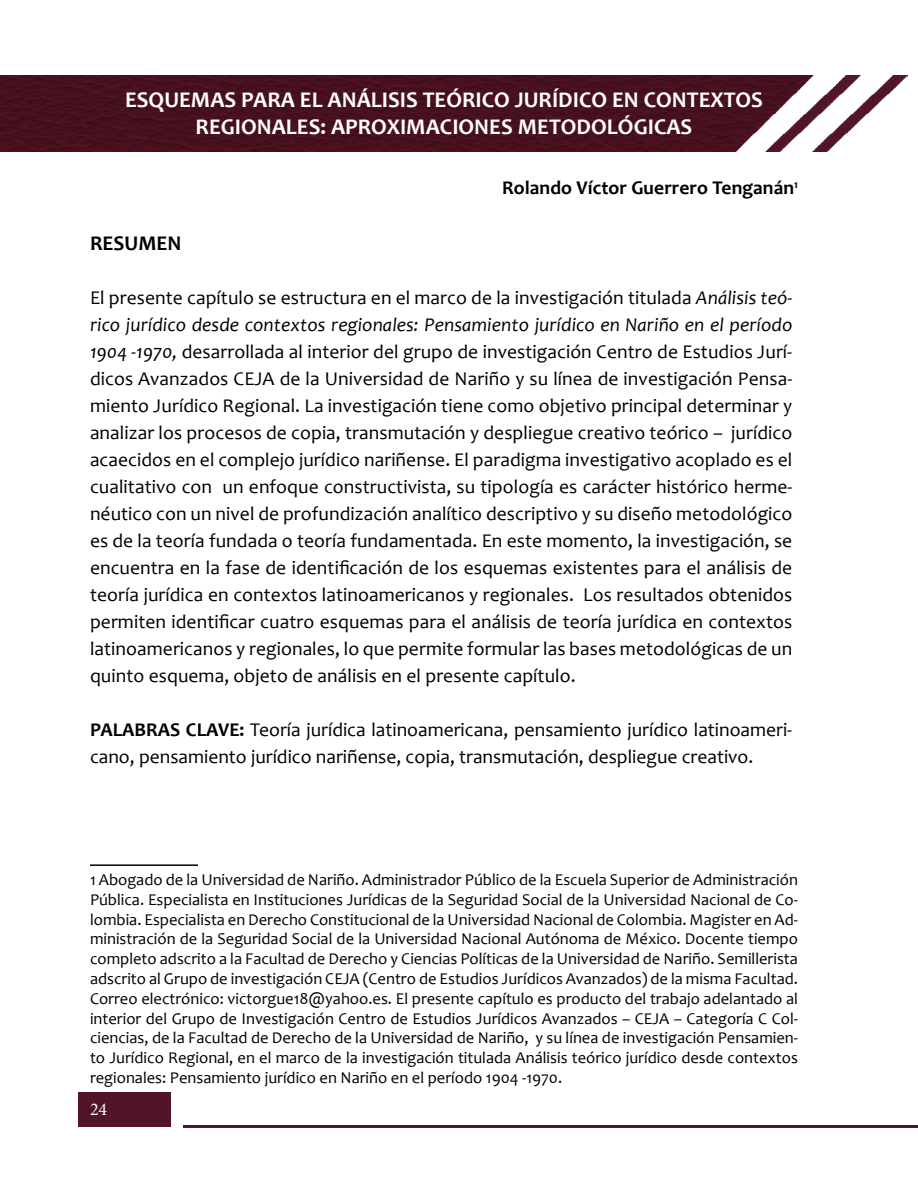
<style>
.page{position:relative;width:918px;height:1188px;background:#fff}
.page>*{position:absolute;margin:0;border:0;box-sizing:border-box;transform-origin:0 0}
.t1{font:700 22.5px/27px "Candara";color:#fff;text-align:center}
.t2{font:700 21px "Candara";color:#000}
.t3{font:19.5px/27px "Candara";color:#000;text-align:justify}
.t4{font:700 19.5px "Candara";letter-spacing:.005em;color:#000}
.t5{font:18px "Minion Pro";color:#fff}
.t6{font:16.5px/19.8px "Candara";color:#000;text-align:justify}
.s1{font-style:italic}
.s2{font-weight:700}
</style>
<div class="page">
<div style="left:78px;top:1092px;width:93px;height:34px;background:#52142b"></div>
<hr style="left:184px;top:1125px;width:734px;height:3px;background:#52142b">
<img style="left:0;top:75px;width:907px;height:77px">
<hr style="left:90px;top:864px;width:108px;height:2px;background:#000">
<p class="t1" style="left:125px;top:86px;width:640px">ESQUEMAS PARA EL ANÁLISIS TEÓRICO JURÍDICO EN CONTEXTOS<br>REGIONALES: APROXIMACIONES METODOLÓGICAS</p>
<p class="t2" style="left:90px;top:230px;width:93px">RESUMEN</p>
<p class="t4" style="left:502px;top:176px;width:297px">Rolando Víctor Guerrero Tenganán<sup>1</sup></p>
<p class="t3" style="left:90px;top:284px;width:704px">El presente capítulo se estructura en el marco de la investigación titulada <span class="s1">Análisis teó&shy;rico jurídico desde contextos regionales: Pensamiento jurídico en Nariño en el período 1904 -1970,</span> desarrollada al interior del grupo de investigación Centro de Estudios Jurí&shy;dicos Avanzados CEJA de la Universidad de Nariño y su línea de investigación Pensa&shy;miento Jurídico Regional. La investigación tiene como objetivo principal determinar y analizar los procesos de copia, transmutación y despliegue creativo teórico – jurídico acaecidos en el complejo jurídico nariñense. El paradigma investigativo acoplado es el cualitativo con un enfoque constructivista, su tipología es carácter histórico herme&shy;néutico con un nivel de profundización analítico descriptivo y su diseño metodológico es de la teoría fundada o teoría fundamentada. En este momento, la investigación, se encuentra en la fase de identificación de los esquemas existentes para el análisis de teoría jurídica en contextos latinoamericanos y regionales. Los resultados obtenidos permiten identificar cuatro esquemas para el análisis de teoría jurídica en contextos latinoamericanos y regionales, lo que permite formular las bases metodológicas de un quinto esquema, objeto de análisis en el presente capítulo.</p>
<p class="t3" style="left:90px;top:716px;width:704px"><span class="s2">PALABRAS CLAVE:</span> Teoría jurídica latinoamericana, pensamiento jurídico latinoameri&shy;cano, pensamiento jurídico nariñense, copia, transmutación, despliegue creativo.</p>
<p class="t6" style="left:90px;top:870px;width:710px">1 Abogado de la Universidad de Nariño. Administrador Público de la Escuela Superior de Administración Pública. Especialista en Instituciones Jurídicas de la Seguridad Social de la Universidad Nacional de Co&shy;lombia. Especialista en Derecho Constitucional de la Universidad Nacional de Colombia. Magister en Ad&shy;ministración de la Seguridad Social de la Universidad Nacional Autónoma de México. Docente tiempo completo adscrito a la Facultad de Derecho y Ciencias Políticas de la Universidad de Nariño. Semillerista adscrito al Grupo de investigación CEJA (Centro de Estudios Jurídicos Avanzados) de la misma Facultad.<br>Correo electrónico: victorgue18@yahoo.es. El presente capítulo es producto del trabajo adelantado al interior del Grupo de Investigación Centro de Estudios Jurídicos Avanzados – CEJA – Categoría C Col&shy;ciencias, de la Facultad de Derecho de la Universidad de Nariño, y su línea de investigación Pensamien&shy;to Jurídico Regional, en el marco de la investigación titulada Análisis teórico jurídico desde contextos regionales: Pensamiento jurídico en Nariño en el período 1904 -1970.</p>
<p class="t5" style="left:90px;top:1097px;width:19px">24</p>
</div>
